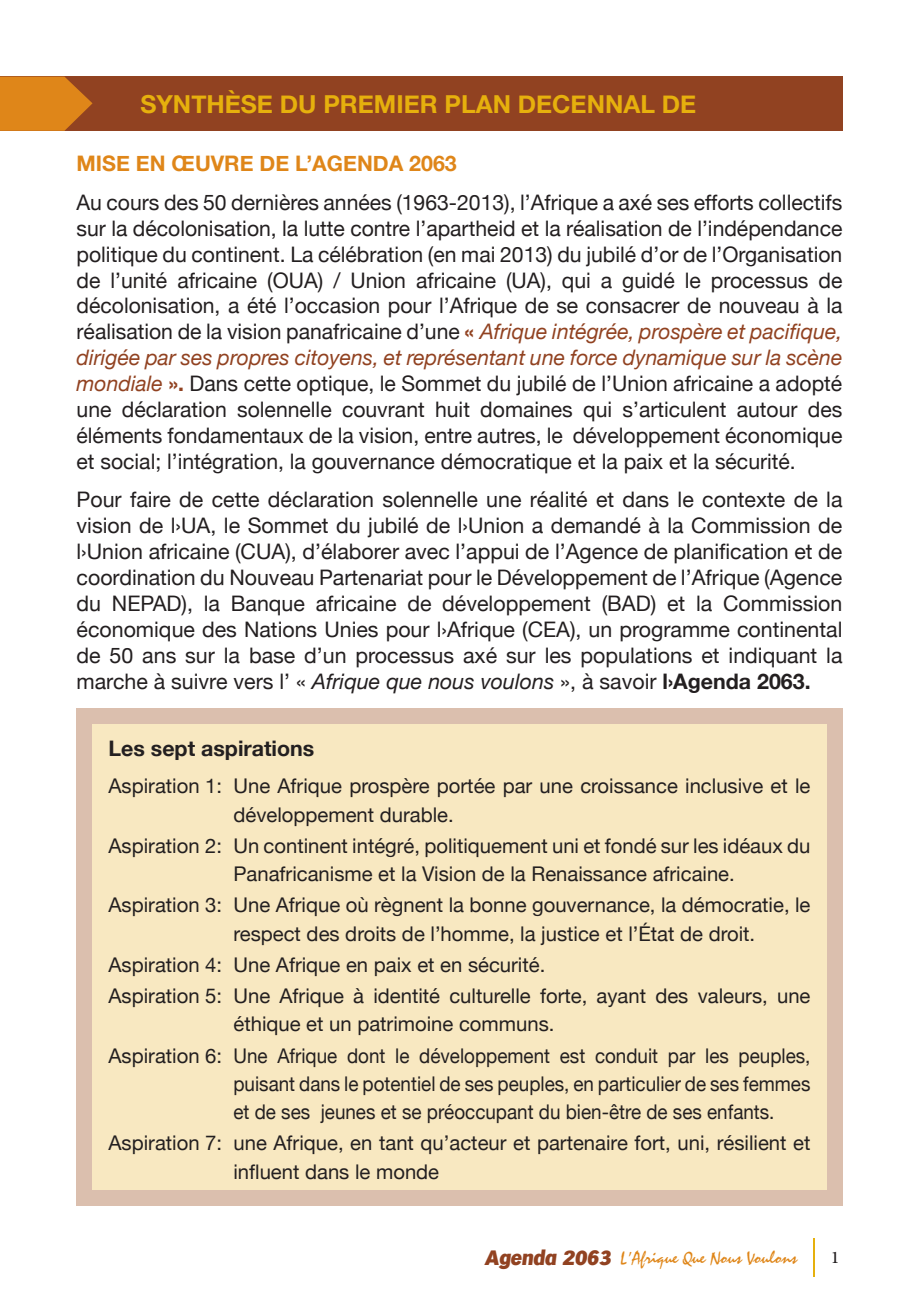
<style>
.page{position:relative;width:919px;height:1302px;background:#fff}
.page>*{position:absolute;margin:0;border:0;box-sizing:border-box;transform-origin:0 0}
.t1{font:700 24.75px "Helvetica Neue";color:#e6b00d}
.t2{font:24.75px "Adobe Arabic";color:#231f20}
.t3{font:21.38px/25.9px "Helvetica Neue";color:#231f20;text-align:justify}
.t4{font:700 21.38px "Helvetica Neue";color:#df8619}
.t5{font:700 21.38px "Helvetica Neue";color:#231f20}
.t6{font:20.25px/28.1px "Helvetica Neue";color:#231f20}
.t7{font:20.25px/28.1px "Helvetica Neue";color:#231f20;scale:.93 1}
.t8{font:18px "Staccato 222 BT";color:#df8619}
.s1{font-weight:700;color:#914221}
.s2{font-style:italic;color:#914221}
.s3{font-style:italic}
.s4{font-weight:700}
.s5{font-family:"Hamburg";font-weight:800;font-style:italic;font-size:20.25px;color:#914221}
</style>
<div class="page">
<hr style="left:813px;top:1237px;width:1px;height:38px;background:#e6b00d">
<div style="left:77px;top:708px;width:765px;height:497px;background:#dbbfae"></div>
<div style="left:92px;top:724px;width:734px;height:465px;background:#f8e8c1"></div>
<div style="left:0;top:77px;width:842px;height:54px;background:#914221"></div>
<svg style="left:0;top:77px;width:92px;height:54px;background:#d37b1a"></svg>
<p class="t1" style="left:140px;top:89px;width:557px">SYNTHÈSE DU PREMIER PLAN DECENNAL DE</p>
<p class="t4" style="left:77px;top:150px;width:382px">MISE EN ŒUVRE DE L’AGENDA 2063</p>
<p class="t3" style="left:77px;top:189px;width:767px">Au cours des 50 dernières années (1963-2013), l’Afrique a axé ses efforts collectifs sur la décolonisation, la lutte contre l’apartheid et la réalisation de l’indépendance politique du continent. La célébration (en mai 2013) du jubilé d’or de l’Organisation de l’unité africaine (OUA) / Union africaine (UA), qui a guidé le processus de décolonisation, a été l’occasion pour l’Afrique de se consacrer de nouveau à la réalisation de la vision panafricaine d’une <span class="s1">«</span> <span class="s2">Afrique intégrée, prospère et pacifique, dirigée par ses propres citoyens, et représentant une force dynamique sur la scène mondiale</span> <span class="s1">».</span> Dans cette optique, le Sommet du jubilé de l’Union africaine a adopté une déclaration solennelle couvrant huit domaines qui s’articulent autour des éléments fondamentaux de la vision, entre autres, le développement économique et social; l’intégration, la gouvernance démocratique et la paix et la sécurité.</p>
<p class="t3" style="left:77px;top:486px;width:767px">Pour faire de cette déclaration solennelle une réalité et dans le contexte de la vision de l›UA, le Sommet du jubilé de l›Union a demandé à la Commission de l›Union africaine (CUA), d’élaborer avec l’appui de l’Agence de planification et de coordination du Nouveau Partenariat pour le Développement de l’Afrique (Agence du NEPAD), la Banque africaine de développement (BAD) et la Commission économique des Nations Unies pour l›Afrique (CEA), un programme continental de 50 ans sur la base d’un processus axé sur les populations et indiquant la marche à suivre vers l’ « <span class="s3">Afrique que nous voulons</span> », à savoir <span class="s4">l›Agenda 2063.</span></p>
<p class="t5" style="left:108px;top:734px;width:207px">Les sept aspirations</p>
<p class="t6" style="left:233px;top:771px;width:578px;text-indent:-125px">Aspiration 1: Une Afrique prospère portée par une croissance inclusive et le développement durable.</p>
<p class="t6" style="left:233px;top:831px;width:578px;text-indent:-125px">Aspiration 2: Un continent intégré, politiquement uni et fondé sur les idéaux du<br>Panafricanisme et la Vision de la Renaissance africaine.</p>
<p class="t6" style="left:233px;top:890px;width:578px;text-indent:-125px">Aspiration 3: Une Afrique où règnent la bonne gouvernance, la démocratie, le respect des droits de l’homme, la justice et l’État de droit.</p>
<p class="t6" style="left:108px;top:948px;width:703px;line-height:31.3px">Aspiration 4: Une Afrique en paix et en sécurité.<br>Aspiration 5: Une Afrique à identité culturelle forte, ayant des valeurs, une</p>
<p class="t6" style="left:108px;top:1008px;width:703px;line-height:31.3px;text-indent:125px">éthique et un patrimoine communs.<br>Aspiration 6: Une Afrique dont le développement est conduit par les peuples,</p>
<p class="t7" style="left:233px;top:1069px;width:622px">puisant dans le potentiel de ses peuples, en particulier de ses femmes et de ses jeunes et se préoccupant du bien-être de ses enfants.</p>
<p class="t6" style="left:233px;top:1128px;width:578px;line-height:28.8px;text-indent:-125px">Aspiration 7: une Afrique, en tant qu’acteur et partenaire fort, uni, résilient et influent dans le monde</p>
<p class="t8" style="left:485px;top:1246px;width:313px"><span class="s5">Agenda 2063</span> L’Afrique Que Nous Voulons</p>
<p class="t2" style="left:830px;top:1239px;width:10px">1</p>
</div>
